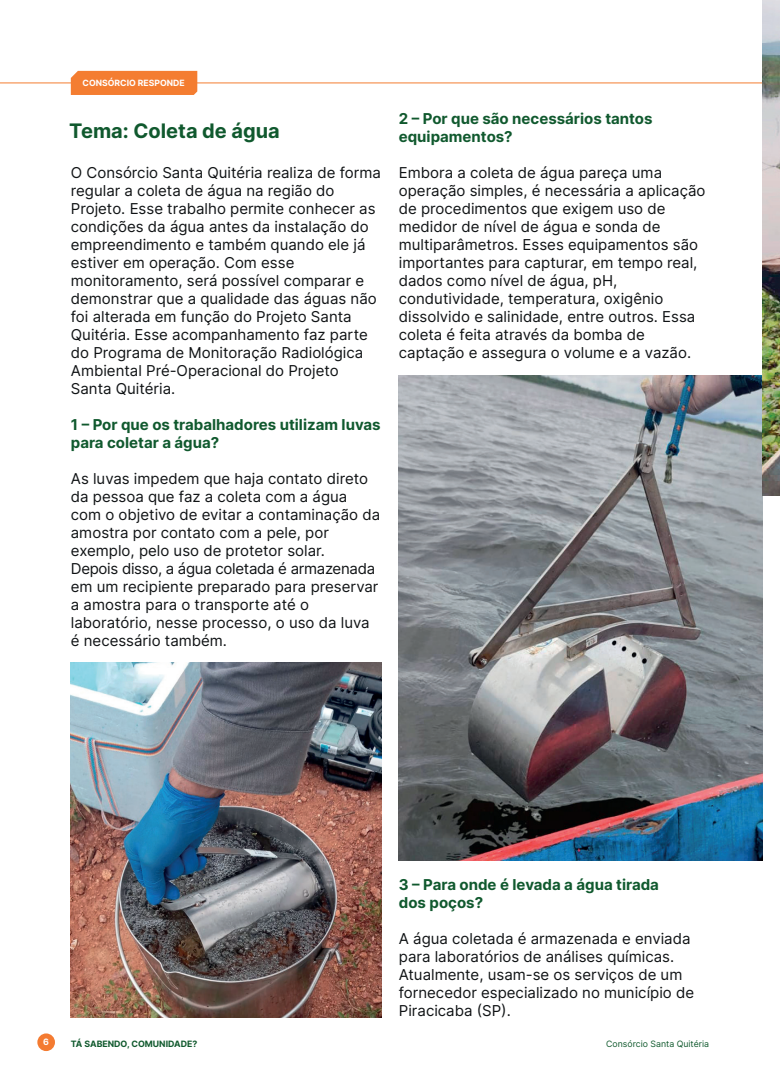
<style>
.page{position:relative;width:780px;height:1088px;background:#fff}
.page>*{position:absolute;margin:0;border:0;box-sizing:border-box;transform-origin:0 0}
.t1{font:700 20px "Inter";color:#10592e}
.t2{font:15px/18px "Inter";color:#101315}
.t3{font:700 15px/18px "Inter";color:#10592e}
.t4{font:8.75px "Inter";color:#115a2e}
.t5{font:700 8.75px "Inter";color:#115a2e}
.t6{font:700 8.75px "Inter";color:#fff}
.t7{font:700 8.62px "Inter";color:#fff}
</style>
<div class="page">
<div style="left:37px;top:1033px;width:18px;height:18px;background:#f47b31;border-radius:50%"></div>
<img style="left:70px;top:663px;width:311px;height:354px">
<div style="left:71px;top:71px;width:126px;height:24px;background:#f47d31"></div>
<hr style="left:0;top:82px;width:780px;height:1px;background:#f47d31">
<img style="left:399px;top:376px;width:363px;height:485px">
<img style="left:762px;top:0;width:18px;height:495px">
<p class="t7" style="left:83px;top:77px;width:104px">CONSÓRCIO RESPONDE</p>
<h1 class="t1" style="left:69px;top:116px;width:212px">Tema: Coleta de água</h1>
<p class="t2" style="left:71px;top:163px;width:311px">O Consórcio Santa Quitéria realiza de forma regular a coleta de água na região do Projeto. Esse trabalho permite conhecer as condições da água antes da instalação do empreendimento e também quando ele já estiver em operação. Com esse monitoramento, será possível comparar e demonstrar que a qualidade das águas não foi alterada em função do Projeto Santa Quitéria. Esse acompanhamento faz parte do Programa de Monitoração Radiológica Ambiental Pré-Operacional do Projeto Santa Quitéria.</p>
<p class="t3" style="left:71px;top:415px;width:311px">1 – Por que os trabalhadores utilizam luvas para coletar a água?</p>
<p class="t2" style="left:71px;top:469px;width:311px">As luvas impedem que haja contato direto da pessoa que faz a coleta com a água com o objetivo de evitar a contaminação da amostra por contato com a pele, por exemplo, pelo uso de protetor solar.<br>Depois disso, a água coletada é armazenada em um recipiente preparado para preservar a amostra para o transporte até o laboratório, nesse processo, o uso da luva é necessário também.</p>
<p class="t3" style="left:399px;top:109px;width:255px">2 – Por que são necessários tantos equipamentos?</p>
<p class="t2" style="left:399px;top:163px;width:308px">Embora a coleta de água pareça uma operação simples, é necessária a aplicação de procedimentos que exigem uso de medidor de nível de água e sonda de multiparâmetros. Esses equipamentos são importantes para capturar, em tempo real, dados como nível de água, pH, condutividade, temperatura, oxigênio dissolvido e salinidade, entre outros. Essa coleta é feita através da bomba de captação e assegura o volume e a vazão.</p>
<p class="t3" style="left:399px;top:875px;width:261px">3 – Para onde é levada a água tirada dos poços?</p>
<p class="t2" style="left:399px;top:929px;width:297px">A água coletada é armazenada e enviada para laboratórios de análises químicas.<br>Atualmente, usam-se os serviços de um fornecedor especializado no município de Piracicaba (SP).</p>
<p class="t6" style="left:43px;top:1035px;width:7px">6</p>
<p class="t5" style="left:71px;top:1037px;width:128px">TÁ SABENDO, COMUNIDADE?</p>
<p class="t4" style="left:606px;top:1037px;width:104px">Consórcio Santa Quitéria</p>
</div>
